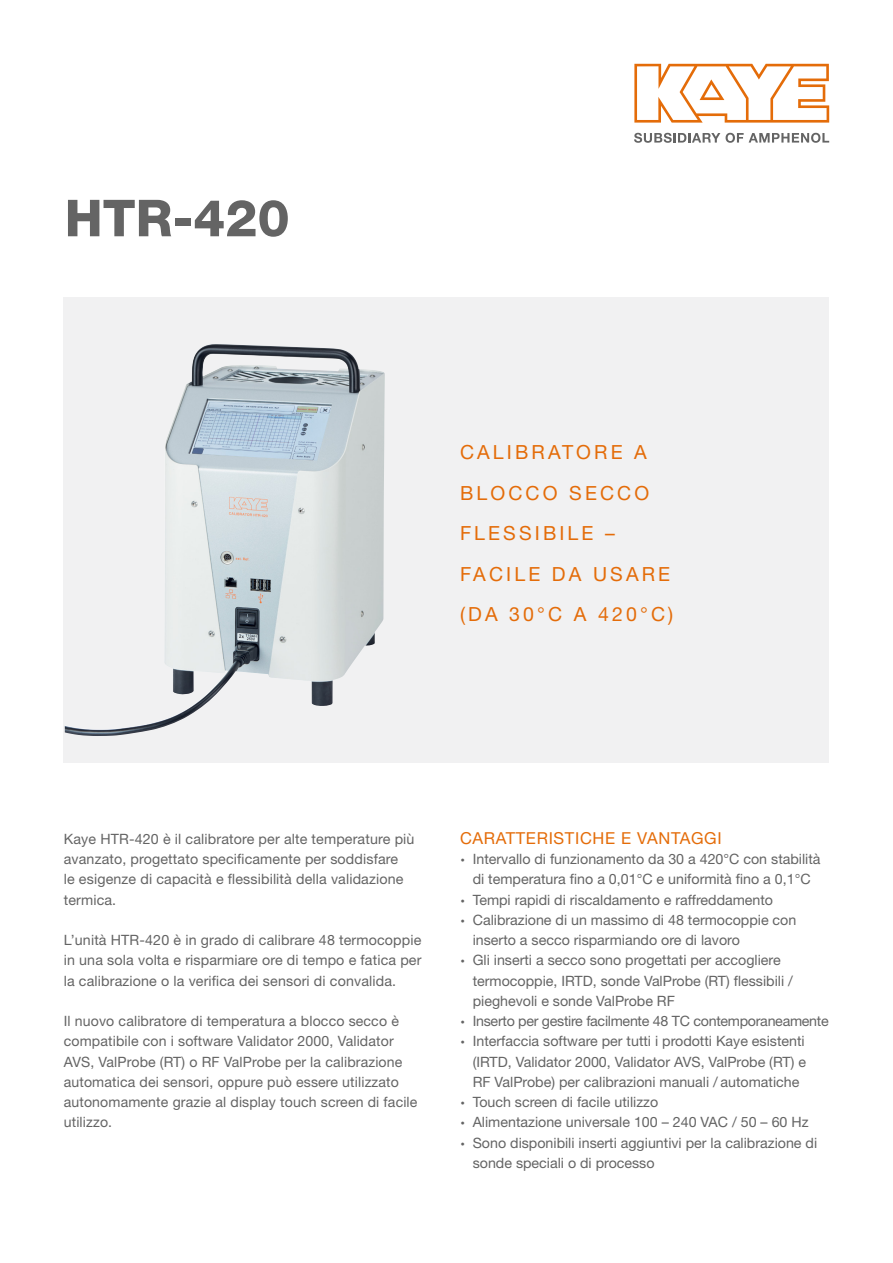
<style>
.page{position:relative;width:893px;height:1263px;background:#fff}
.page>*{position:absolute;margin:0;border:0;box-sizing:border-box;transform-origin:0 0}
.t1{font:800 51px "Helvetica Neue LT Pro";color:#646464}
.t2{font:19.5px/40.5px "Helvetica Neue LT Pro";letter-spacing:.16em;color:#e46c09}
.t3{font:16.5px "Helvetica Neue LT Pro";letter-spacing:.04em;color:#e46c09}
.t4{font:14.25px/20.2px "Helvetica Neue LT Pro";color:#646464}
.t5{font:14.25px "Helvetica Neue LT Pro";letter-spacing:-.02em;color:#646464}
.s1{font-weight:700;font-stretch:expanded}
</style>
<div class="page">
<svg style="left:634px;top:133px;width:86px;height:10px"></svg>
<svg style="left:726px;top:133px;width:103px;height:10px"></svg>
<svg style="left:634px;top:64px;width:195px;height:59px"></svg>
<div style="left:64px;top:297px;width:765px;height:466px;background:#f1f1f2"></div>
<img style="left:65px;top:344px;width:320px;height:392px">
<h1 class="t1" style="left:65px;top:188px;width:226px">HTR-420</h1>
<h2 class="t2" style="left:460px;top:431px;width:215px">CALIBRATORE A<br>BLOCCO SECCO<br>FLESSIBILE –<br>FACILE DA USARE (DA 30°C A 420°C)</h2>
<p class="t4" style="left:64px;top:828px;width:352px">Kaye HTR-420 è il calibratore per alte temperature più avanzato, progettato specificamente per soddisfare<br>le esigenze di capacità e flessibilità della validazione termica.</p>
<p class="t4" style="left:64px;top:929px;width:359px;text-align:justify">L’unità HTR-420 è in grado di calibrare 48 termocoppie in una sola volta e risparmiare ore di tempo e fatica per la calibrazione o la verifica dei sensori di convalida.</p>
<p class="t4" style="left:64px;top:1010px;width:355px">Il nuovo calibratore di temperatura a blocco secco è compatibile con i software Validator 2000, Validator AVS, ValProbe (RT) o RF ValProbe per la calibrazione automatica dei sensori, oppure può essere utilizzato autonomamente grazie al display touch screen di facile utilizzo.</p>
<p class="t3" style="left:460px;top:828px;width:263px">CARATTERISTICHE E VANTAGGI</p>
<p class="t4" style="left:460px;top:848px;width:362px"><span class="s1">∙</span> Intervallo di funzionamento da 30 a 420°C con stabilità</p>
<p class="t4" style="left:473px;top:869px;width:339px">di temperatura fino a 0,01°C e uniformità fino a 0,1°C</p>
<p class="t4" style="left:460px;top:889px;width:315px"><span class="s1">∙</span> Tempi rapidi di riscaldamento e raffreddamento</p>
<p class="t4" style="left:460px;top:909px;width:338px"><span class="s1">∙</span> Calibrazione di un massimo di 48 termocoppie con</p>
<p class="t4" style="left:473px;top:929px;width:269px">inserto a secco risparmiando ore di lavoro</p>
<p class="t4" style="left:460px;top:950px;width:322px"><span class="s1">∙</span> Gli inserti a secco sono progettati per accogliere</p>
<p class="t4" style="left:473px;top:970px;width:322px">termocoppie, IRTD, sonde ValProbe (RT) flessibili /</p>
<p class="t4" style="left:473px;top:990px;width:204px">pieghevoli e sonde ValProbe RF</p>
<p class="t5" style="left:460px;top:1012px;width:370px"><span class="s1">∙</span> Inserto per gestire facilmente 48 TC contemporaneamente</p>
<p class="t4" style="left:460px;top:1031px;width:346px"><span class="s1">∙</span> Interfaccia software per tutti i prodotti Kaye esistenti</p>
<p class="t4" style="left:473px;top:1051px;width:335px">(IRTD, Validator 2000, Validator AVS, ValProbe (RT) e</p>
<p class="t4" style="left:473px;top:1071px;width:328px">RF ValProbe) per calibrazioni manuali / automatiche</p>
<p class="t4" style="left:460px;top:1091px;width:200px"><span class="s1">∙</span> Touch screen di facile utilizzo</p>
<p class="t4" style="left:460px;top:1112px;width:350px"><span class="s1">∙</span> Alimentazione universale 100 – 240 VAC / 50 – 60 Hz</p>
<p class="t4" style="left:460px;top:1132px;width:359px"><span class="s1">∙</span> Sono disponibili inserti aggiuntivi per la calibrazione di</p>
<p class="t4" style="left:473px;top:1152px;width:183px">sonde speciali o di processo</p>
</div>
